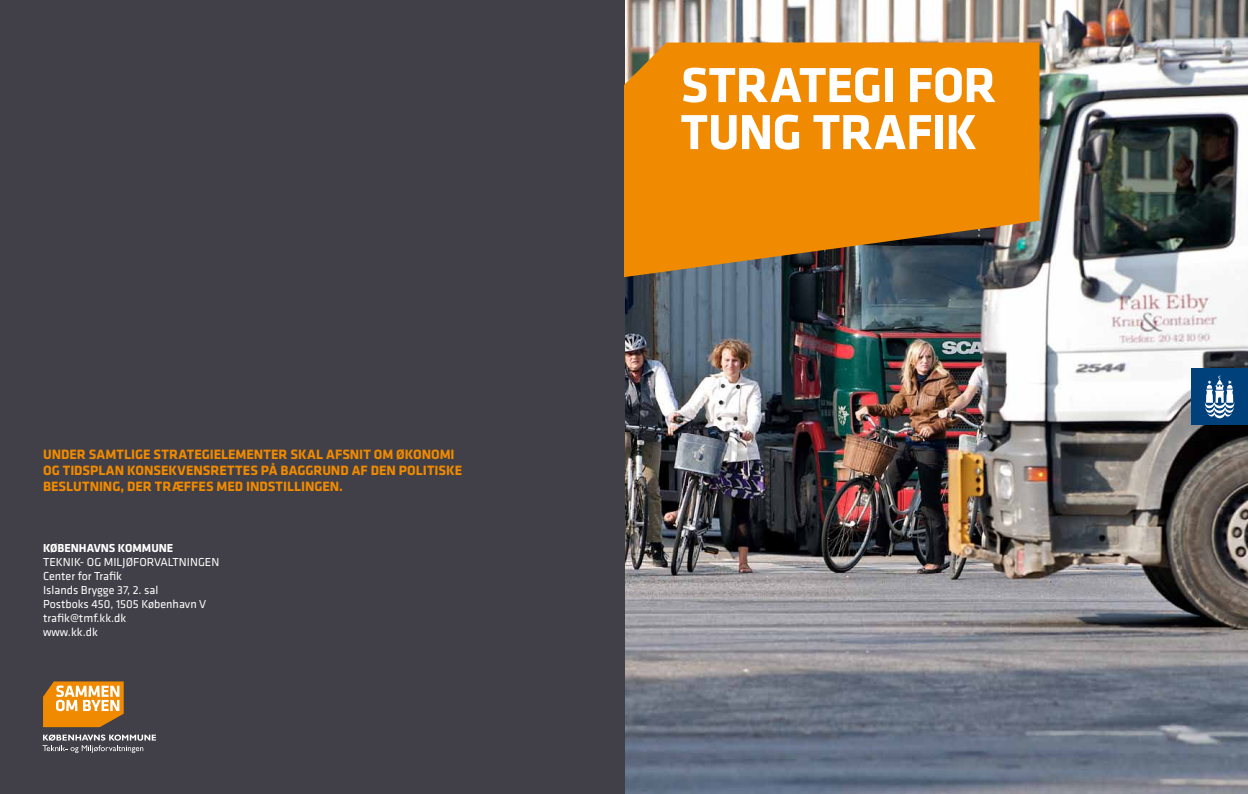
<style>
.page{position:relative;width:1248px;height:794px;background:#fff}
.page>*{position:absolute;margin:0;border:0;box-sizing:border-box;transform-origin:0 0}
.t1{font:700 51px/47px "Klavika";letter-spacing:-.005em;color:#fff}
.t2{font:700 14px/16px "Klavika";letter-spacing:-.005em;color:#f08a00}
.t3{font:12px/14px "Klavika";color:#fff}
.t4{font:700 12px "Klavika";color:#fff}
</style>
<div class="page">
<img style="left:624px;top:0;width:623px;height:794px">
<div style="left:0;top:0;width:624px;height:794px;background:#413f47"></div>
<svg style="left:624px;top:43px;width:415px;height:234px;fill:#f08a00"></svg>
<svg style="left:43px;top:681px;width:81px;height:46px"></svg>
<svg style="left:43px;top:734px;width:113px;height:19px"></svg>
<div style="left:1191px;top:369px;width:56px;height:56px;background:#00407b"></div>
<svg style="left:1204px;top:376px;width:30px;height:42px"></svg>
<p class="t2" style="left:43px;top:446px;width:421px">UNDER SAMTLIGE STRATEGIELEMENTER SKAL AFSNIT OM ØKONOMI<br>OG TIDSPLAN KONSEKVENSRETTES PÅ BAGGRUND AF DEN POLITISKE<br>BESLUTNING, DER TRÆFFES MED INDSTILLINGEN.</p>
<p class="t4" style="left:43px;top:541px;width:132px">KØBENHAVNS KOMMUNE</p>
<p class="t3" style="left:43px;top:556px;width:178px">teknik- og miljøforvaltningen<br>Center for trafik<br>islands Brygge 37, 2. sal<br>Postboks 450, 1505 københavn v trafik@tmf.kk.dk<br>www.kk.dk</p>
<h1 class="t1" style="left:680px;top:62px;width:317px">STRATEGI FOR<br>TUNG TRAFIK</h1>
</div>
